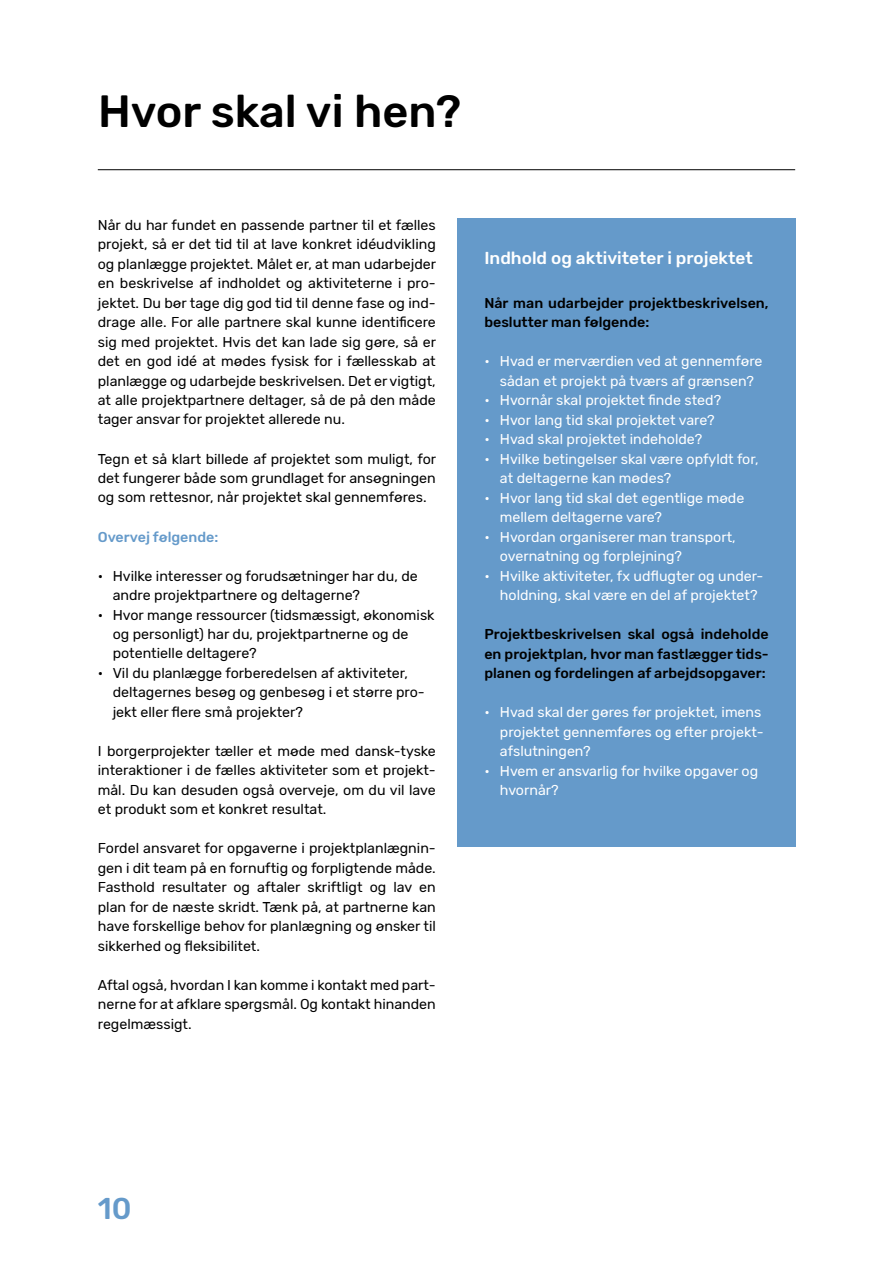
<style>
.page{position:relative;width:893px;height:1263px;background:#fff}
.page>*{position:absolute;margin:0;border:0;box-sizing:border-box;transform-origin:0 0}
.t1{font:500 45px "Rubik";color:#000}
.t2{font:500 30px "Rubik";color:#659aca}
.t3{font:500 17.25px "Rubik";color:#fff}
.t4{font:14.25px/19.5px "Rubik";color:#000;text-align:justify}
.t5{font:14.25px/19.5px "Rubik";color:#fff}
.t6{font:500 14.25px/19.5px "Rubik";color:#000}
.t7{font:500 14.25px "Rubik";color:#659aca}
</style>
<div class="page">
<div style="left:457px;top:218px;width:338px;height:628px;background:#659aca"></div>
<hr style="left:98px;top:169px;width:697px;height:1px;background:#000">
<h1 class="t1" style="left:98px;top:86px;width:365px">Hvor skal vi hen?</h1>
<p class="t4" style="left:98px;top:215px;width:340px">Når du har fundet en passende partner til et fælles projekt, så er det tid til at lave konkret idéudvikling og planlægge projektet. Målet er, at man udarbejder en beskrivelse af indholdet og aktiviteterne i pro&shy;jektet. Du bør tage dig god tid til denne fase og ind&shy;drage alle. For alle partnere skal kunne identificere sig med projektet. Hvis det kan lade sig gøre, så er det en god idé at mødes fysisk for i fællesskab at planlægge og udarbejde beskrivelsen. Det er vigtigt, at alle projektpartnere deltager, så de på den måde tager ansvar for projektet allerede nu.</p>
<p class="t4" style="left:98px;top:449px;width:340px">Tegn et så klart billede af projektet som muligt, for det fungerer både som grundlaget for ansøgningen og som rettesnor, når projektet skal gennemføres.</p>
<p class="t7" style="left:98px;top:528px;width:122px">Overvej følgende:</p>
<p class="t4" style="left:113px;top:566px;width:307px;text-indent:-15px">• Hvilke interesser og forudsætninger har du, de andre projektpartnere og deltagerne?</p>
<p class="t4" style="left:113px;top:605px;width:323px;text-align:left;text-indent:-15px">• Hvor mange ressourcer (tidsmæssigt, økonomisk og personligt) har du, projektpartnerne og de potentielle deltagere?</p>
<p class="t4" style="left:113px;top:664px;width:314px;text-align:left;text-indent:-15px">• Vil du planlægge forberedelsen af aktiviteter, deltagernes besøg og genbesøg i et større pro&shy;jekt eller flere små projekter?</p>
<p class="t4" style="left:98px;top:742px;width:340px">I borgerprojekter tæller et møde med dansk-tyske interaktioner i de fælles aktiviteter som et projekt&shy;mål. Du kan desuden også overveje, om du vil lave et produkt som et konkret resultat.</p>
<p class="t4" style="left:98px;top:839px;width:340px">Fordel ansvaret for opgaverne i projektplanlægnin&shy;gen i dit team på en fornuftig og forpligtende måde.<br>Fasthold resultater og aftaler skriftligt og lav en plan for de næste skridt. Tænk på, at partnerne kan have forskellige behov for planlægning og ønsker til sikkerhed og fleksibilitet.</p>
<p class="t4" style="left:98px;top:976px;width:340px">Aftal også, hvordan I kan komme i kontakt med part&shy;nerne for at afklare spørgsmål. Og kontakt hinanden regelmæssigt.</p>
<p class="t3" style="left:484px;top:248px;width:270px">Indhold og aktiviteter i projektet</p>
<p class="t6" style="left:484px;top:293px;width:286px">Når man udarbejder projektbeskrivelsen, beslutter man følgende:</p>
<p class="t5" style="left:484px;top:352px;width:280px;text-align:center">• Hvad er merværdien ved at gennemføre sådan et projekt på tværs af grænsen?</p>
<p class="t5" style="left:484px;top:391px;width:238px">• Hvornår skal projektet finde sted?</p>
<p class="t5" style="left:484px;top:410px;width:232px">• Hvor lang tid skal projektet vare?</p>
<p class="t5" style="left:484px;top:430px;width:219px">• Hvad skal projektet indeholde?</p>
<p class="t5" style="left:500px;top:449px;width:260px;text-indent:-16px">• Hvilke betingelser skal være opfyldt for, at deltagerne kan mødes?</p>
<p class="t5" style="left:500px;top:488px;width:246px;text-indent:-16px">• Hvor lang tid skal det egentlige møde mellem deltagerne vare?</p>
<p class="t5" style="left:500px;top:527px;width:237px;text-indent:-16px">• Hvordan organiserer man transport, overnatning og forplejning?</p>
<p class="t5" style="left:500px;top:566px;width:265px;text-indent:-16px">• Hvilke aktiviteter, fx udflugter og under&shy;holdning, skal være en del af projektet?</p>
<p class="t6" style="left:484px;top:625px;width:286px;text-align:justify">Projektbeskrivelsen skal også indeholde en projektplan, hvor man fastlægger tids&shy;planen og fordelingen af arbejdsopgaver:</p>
<p class="t5" style="left:500px;top:703px;width:263px;text-align:justify;text-indent:-16px">• Hvad skal der gøres før projektet, imens projektet gennemføres og efter projekt&shy;afslutningen?</p>
<p class="t5" style="left:500px;top:761px;width:260px;text-indent:-16px">• Hvem er ansvarlig for hvilke opgaver og hvornår?</p>
<h2 class="t2" style="left:98px;top:1191px;width:35px">10</h2>
</div>
